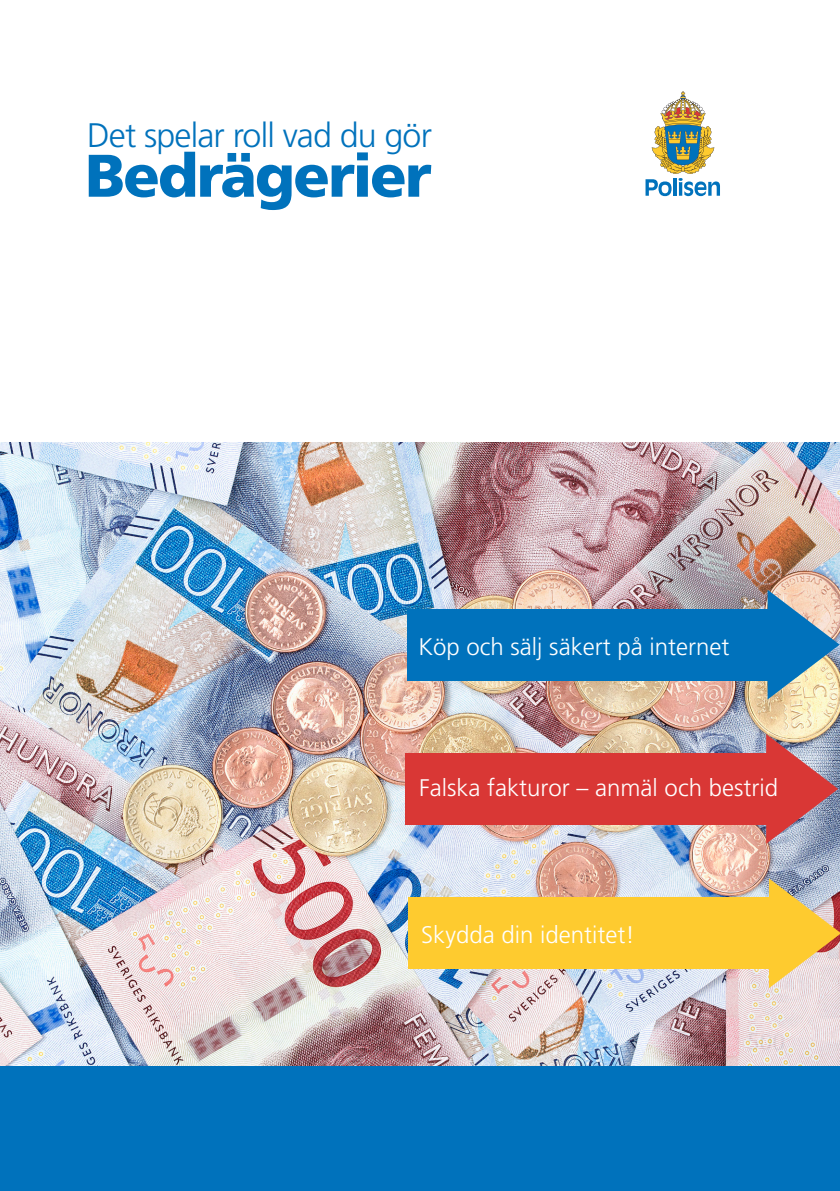
<style>
.page{position:relative;width:840px;height:1191px;background:#fff}
.page>*{position:absolute;margin:0;border:0;box-sizing:border-box;transform-origin:0 0}
.Rubrik_omslag_mager{font:900 60px "Frutiger LT Std";letter-spacing:-.03em;color:#0072bc}
.t1{font:300 34px "Frutiger LT Std";letter-spacing:-.025em;color:#0072bc}
.Liststycke{font:300 24px "Frutiger LT Std";color:#fff}
</style>
<div class="page">
<img style="left:0;top:442px;width:839px;height:624px">
<div style="left:0;top:1066px;width:839px;height:125px;background:#0072bc"></div>
<svg style="left:645px;top:91px;width:74px;height:105px"></svg>
<div style="left:407px;top:609px;width:382px;height:71px;background:#0072bc"></div>
<img style="left:767px;top:590px;width:72px;height:109px">
<div style="left:405px;top:753px;width:382px;height:72px;background:#d93735"></div>
<img style="left:765px;top:734px;width:72px;height:110px">
<div style="left:408px;top:897px;width:382px;height:72px;background:#fecb2f"></div>
<img style="left:768px;top:878px;width:71px;height:110px">
<p class="t1" style="left:87px;top:115px;width:346px">Det spelar roll vad du gör</p>
<p class="Rubrik_omslag_mager" style="left:85px;top:139px;width:348px">Bedrägerier</p>
<p class="Liststycke" style="left:418px;top:633px;width:312px">Köp och sälj säkert på internet</p>
<p class="Liststycke" style="left:419px;top:774px;width:360px">Falska fakturor – anmäl och bestrid</p>
<p class="Liststycke" style="left:421px;top:921px;width:215px">Skydda din identitet!</p>
</div>
